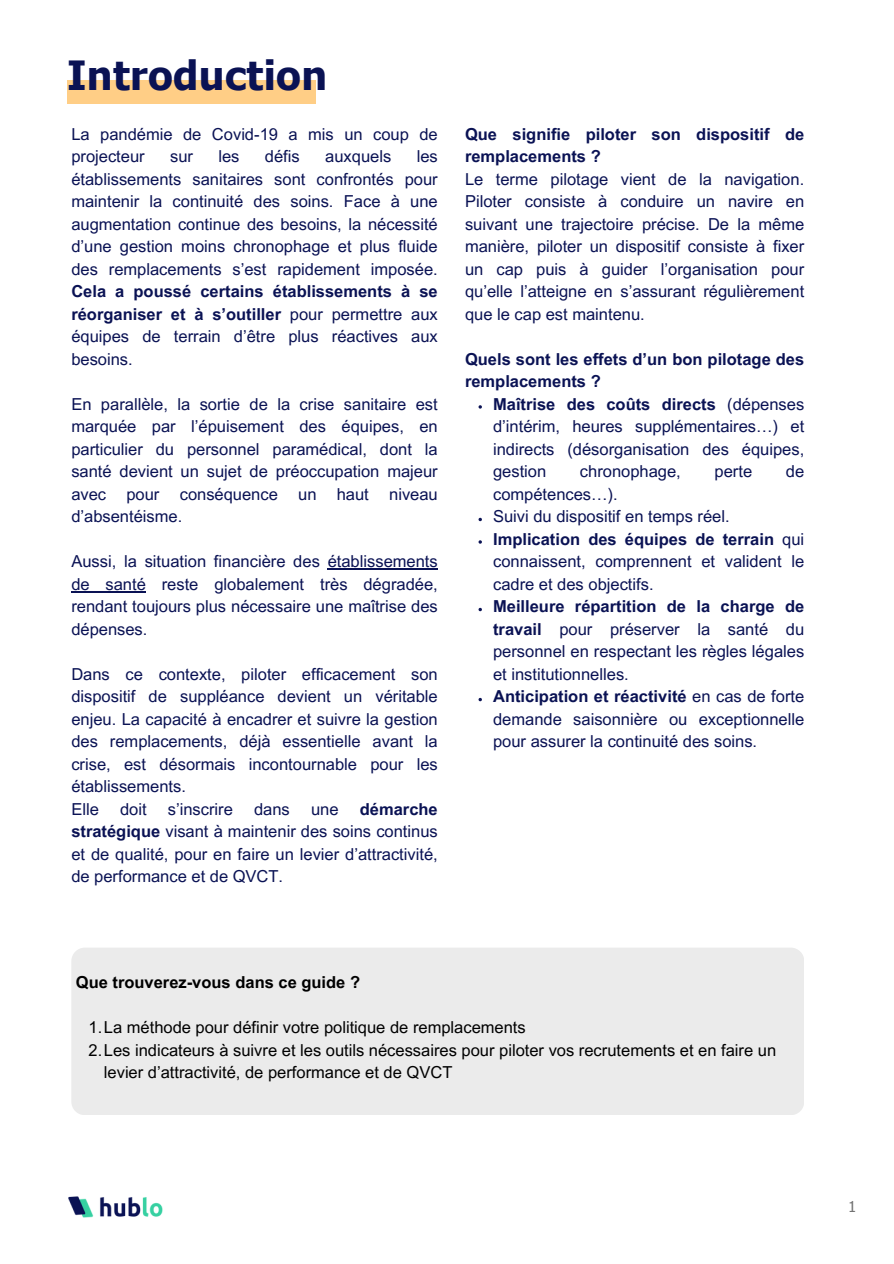
<style>
.page{position:relative;width:894px;height:1264px;background:#fff}
.page>*{position:absolute;margin:0;border:0;box-sizing:border-box;transform-origin:0 0}
.t1{font:700 40.2px "Tahoma";letter-spacing:.01em;color:#0a1254}
.t2{font:16.5px/22.5px "Arial MT Pro";color:#0a1254;text-align:justify}
.t3{font:16.5px/22.5px "Arial MT Pro";color:#000}
.t4{font:700 16.5px/22.5px "Arial MT Pro";color:#0a1254}
.t5{font:700 16.5px "Arial MT Pro";color:#000}
.t6{font:15px "Tahoma";color:#737373}
.s1{font-weight:700}
</style>
<div class="page">
<img style="left:68px;top:1196px;width:95px;height:22px">
<hr style="left:327px;top:568px;width:110px;height:1px;background:#0a1254">
<hr style="left:71px;top:591px;width:75px;height:1px;background:#0a1254">
<div style="left:67px;top:80px;width:248px;height:24px;background:#ffce86"></div>
<div style="left:71px;top:947px;width:732px;height:168px;background:#ebebeb;border-radius:14px"></div>
<svg style="left:478px;top:518px;width:4px;height:3px"></svg>
<svg style="left:478px;top:608px;width:4px;height:3px"></svg>
<svg style="left:478px;top:698px;width:4px;height:3px"></svg>
<p class="t1" style="left:67px;top:49px;width:261px">Introduction</p>
<p class="t2" style="left:71px;top:125px;width:368px">La pandémie de Covid-19 a mis un coup de projecteur</p>
<p class="t2" style="left:170px;top:147px;width:24px">sur</p>
<p class="t2" style="left:218px;top:147px;width:23px">les</p>
<p class="t2" style="left:265px;top:147px;width:36px">défis</p>
<p class="t2" style="left:325px;top:147px;width:67px">auxquels</p>
<p class="t2" style="left:71px;top:147px;width:368px;text-indent:345px">les établissements sanitaires sont confrontés pour maintenir la continuité des soins. Face à une augmentation continue des besoins, la nécessité d’une gestion moins chronophage et plus fluide des remplacements s’est rapidement imposée.<br><span class="s1">Cela a poussé certains établissements à se réorganiser et à s’outiller</span> pour permettre aux équipes de terrain d’être plus réactives aux besoins.</p>
<p class="t2" style="left:71px;top:395px;width:368px">En parallèle, la sortie de la crise sanitaire est marquée par l’épuisement des équipes, en particulier du personnel paramédical, dont la santé devient un sujet de préoccupation majeur avec pour conséquence un haut niveau d’absentéisme.</p>
<p class="t2" style="left:71px;top:552px;width:368px">Aussi, la situation financière des établissements de santé reste globalement très dégradée, rendant toujours plus nécessaire une maîtrise des dépenses.</p>
<p class="t2" style="left:71px;top:665px;width:368px">Dans ce contexte, piloter efficacement son dispositif de suppléance devient un véritable enjeu. La capacité à encadrer et suivre la gestion des remplacements, déjà essentielle avant la crise, est désormais incontournable pour les établissements.</p>
<p class="t2" style="left:71px;top:800px;width:29px">Elle</p>
<p class="t2" style="left:120px;top:800px;width:28px">doit</p>
<p class="t2" style="left:168px;top:800px;width:67px">s’inscrire</p>
<p class="t2" style="left:254px;top:800px;width:37px">dans</p>
<p class="t2" style="left:311px;top:800px;width:29px">une</p>
<p class="t2" style="left:71px;top:800px;width:368px;text-indent:288px"><span class="s1">démarche stratégique</span> visant à maintenir des soins continus et de qualité, pour en faire un levier d’attractivité, de performance et de QVCT.</p>
<p class="t4" style="left:465px;top:125px;width:340px">Que signifie piloter son dispositif de remplacements ?</p>
<p class="t2" style="left:465px;top:170px;width:340px">Le terme pilotage vient de la navigation.<br>Piloter consiste à conduire un navire en suivant une trajectoire précise. De la même manière, piloter un dispositif consiste à fixer un cap puis à guider l’organisation pour qu’elle l’atteigne en s’assurant régulièrement que le cap est maintenu.</p>
<p class="t4" style="left:465px;top:350px;width:340px">Quels sont les effets d’un bon pilotage des remplacements ?</p>
<h2 class="t2" style="left:493px;top:395px;width:312px"><span class="s1">Maîtrise des coûts directs</span> (dépenses d’intérim, heures supplémentaires…) et indirects (désorganisation des équipes, gestion</h2>
<h2 class="t2" style="left:580px;top:462px;width:102px">chronophage,</h2>
<h2 class="t2" style="left:714px;top:462px;width:39px">perte</h2>
<h2 class="t2" style="left:785px;top:462px;width:20px">de</h2>
<h2 class="t2" style="left:493px;top:485px;width:126px">compétences…).</h2>
<p class="t2" style="left:493px;top:507px;width:238px">Suivi du dispositif en temps réel.</p>
<p class="t2" style="left:493px;top:530px;width:312px"><span class="s1">Implication des équipes de terrain</span> qui connaissent, comprennent et valident le cadre et des objectifs.</p>
<p class="t2" style="left:493px;top:597px;width:312px"><span class="s1">Meilleure répartition de la charge de travail</span> pour préserver la santé du personnel en respectant les règles légales et institutionnelles.</p>
<p class="t2" style="left:493px;top:687px;width:312px"><span class="s1">Anticipation et réactivité</span> en cas de forte demande saisonnière ou exceptionnelle pour assurer la continuité des soins.</p>
<p class="t5" style="left:76px;top:976px;width:286px">Que trouverez-vous dans ce guide ?</p>
<p class="t3" style="left:88px;top:1018px;width:438px">1.La méthode pour définir votre politique de remplacements</p>
<h2 class="t3" style="left:104px;top:1040px;width:673px;text-indent:-15px">2.Les indicateurs à suivre et les outils nécessaires pour piloter vos recrutements et en faire un levier d’attractivité, de performance et de QVCT</h2>
<p class="t6" style="left:848px;top:1196px;width:10px">1</p>
</div>
